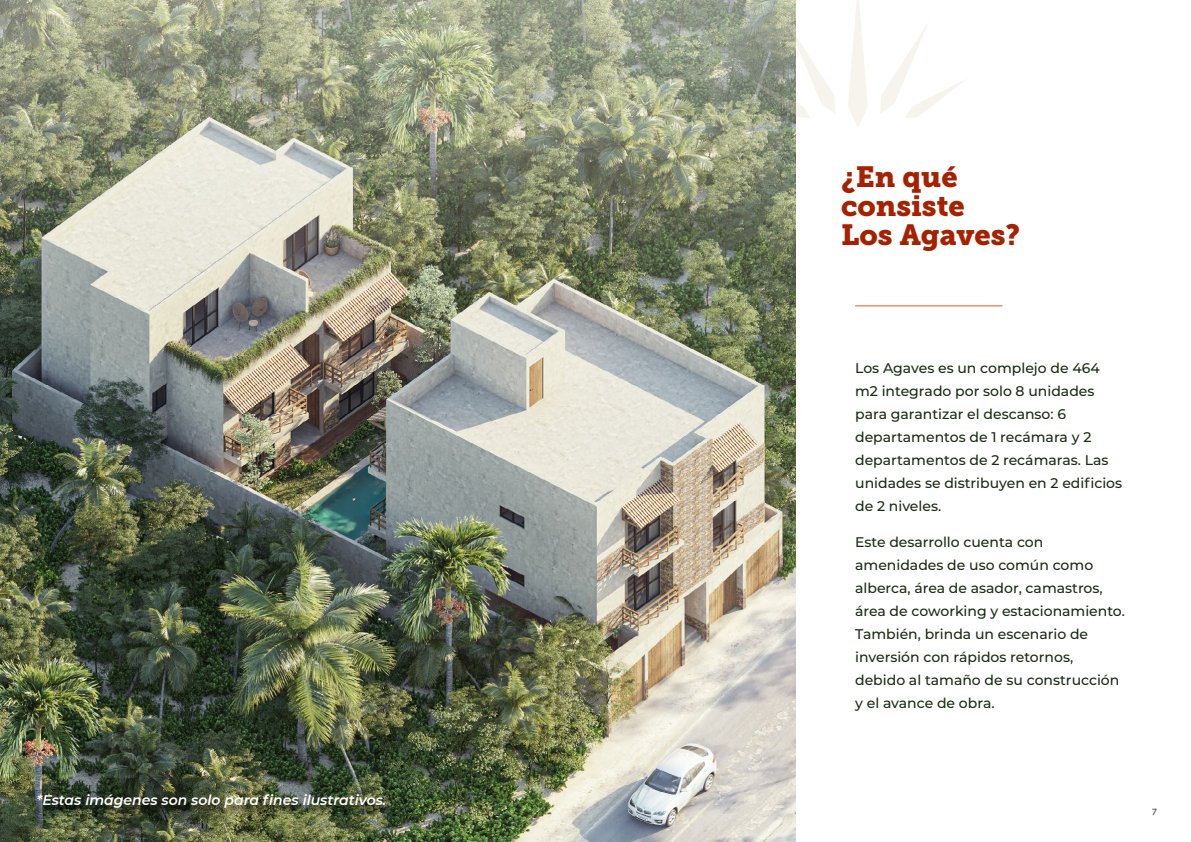
<style>
.page{position:relative;width:1191px;height:842px;background:#fff}
.page>*{position:absolute;margin:0;border:0;box-sizing:border-box;transform-origin:0 0}
.t1{font:29px/29px "Museo Slab 900";color:#a62100}
.t2{font:500 14px/23px "Montserrat";color:#1a2b14}
.t3{font:italic 600 14px "Montserrat";color:#fff}
.t4{font:500 9px "Raleway";color:#333334}
</style>
<div class="page">
<img style="left:0;top:0;width:796px;height:842px">
<svg style="left:848px;top:0;width:19px;height:127px"></svg>
<svg style="left:747px;top:21px;width:88px;height:97px"></svg>
<svg style="left:880px;top:23px;width:85px;height:95px"></svg>
<hr style="left:855px;top:305px;width:147px;height:1px;background:#d95e1f">
<div style="left:39px;top:795px;width:358px;height:24px;background:#000;opacity:.75"></div>
<h1 class="t1" style="left:841px;top:163px;width:181px">¿En qué consiste<br>Los Agaves?</h1>
<p class="t2" style="left:855px;top:356px;width:268px">Los Agaves es un complejo de 464 m2 integrado por solo 8 unidades para garantizar el descanso: 6 departamentos de 1 recámara y 2 departamentos de 2 recámaras. Las unidades se distribuyen en 2 edificios de 2 niveles.</p>
<p class="t2" style="left:855px;top:530px;width:271px">Este desarrollo cuenta con amenidades de uso común como alberca, área de asador, camastros, área de coworking y estacionamiento.<br>También, brinda un escenario de inversión con rápidos retornos, debido al tamaño de su construcción y el avance de obra.</p>
<p class="t3" style="left:37px;top:790px;width:351px">*Estas imágenes son solo para fines ilustrativos.</p>
<p class="t4" style="left:34px;top:803px;width:7px">6</p>
<p class="t4" style="left:1152px;top:803px;width:6px">7</p>
</div>
